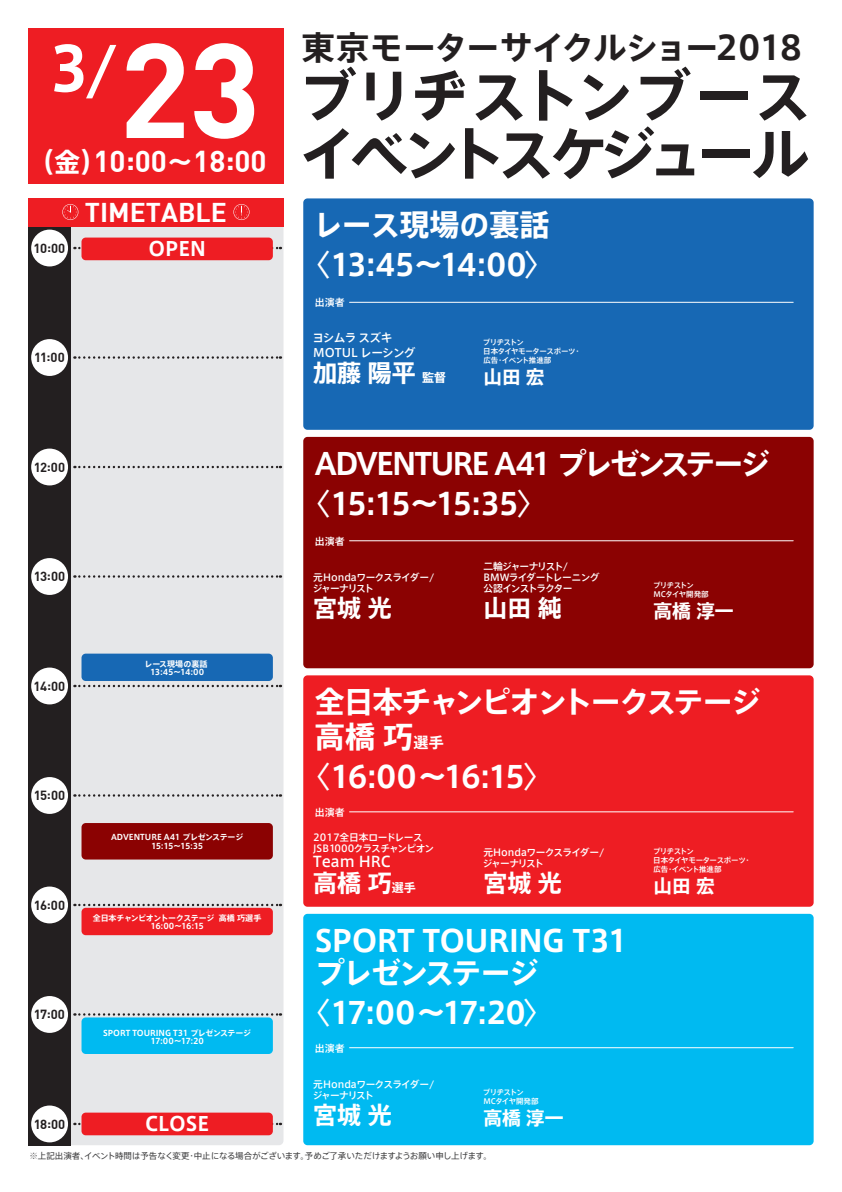
<style>
.page{position:relative;width:842px;height:1192px;background:#fff}
.page>*{position:absolute;margin:0;border:0;box-sizing:border-box;transform-origin:0 0}
.t1{font:700 60.55px "Axis Std";color:#fff}
.t2{font:700 57.8px/58px "Axis Std";letter-spacing:-.1em;color:#231f20}
.t3{font:700 32.95px "Axis Std";letter-spacing:-.035em;color:#231f20}
.t4{font:700 30px/35px "Axis Std";letter-spacing:-.06em;color:#fff}
.t5{font:700 30px/40px "Axis Std";letter-spacing:-.09em;color:#fff}
.t6{font:700 30px/32.5px "Axis Std";letter-spacing:-.02em;color:#fff}
.t7{font:700 30px/40px "Axis Std";letter-spacing:-.03em;color:#fff;text-align:center}
.t8{font:29.6px "DIN Bold";color:#fff}
.t9{font:26.6px "DIN Bold";color:#fff}
.t10{font:700 24px "Axis Std";color:#fff}
.t11{font:700 19.5px "Axis Std";color:#fff}
.t12{font:700 18.75px "Axis Std";color:#fff}
.t13{font:500 14.6px "Axis Std";color:#fff}
.t14{font:13px "DIN Bold";letter-spacing:-.015em;color:#231f20}
.t15{font:500 11.7px/15px "Axis Std";letter-spacing:-.05em;color:#fff}
.t16{font:500 9.9px "Axis Std";color:#fff}
.t17{font:500 9.75px/11.2px "Axis Std";letter-spacing:-.06em;color:#fff}
.t18{font:500 9.75px/11.2px "Axis Std";letter-spacing:-.08em;color:#fff}
.t19{font:500 9.75px/11.2px "Axis Std";letter-spacing:-.04em;color:#fff}
.t20{font:8.5px "Axis Std";letter-spacing:-.02em;color:#3e3e3f}
.t21{font:700 8px/8.5px "Axis Std";letter-spacing:-.025em;color:#fff;text-align:center}
.t22{font:700 8px/8.5px "Axis Std";letter-spacing:-.005em;color:#fff;text-align:center}
.t23{font:500 7.5px/9px "Axis Std";letter-spacing:-.06em;color:#fff}
.s1{font-family:"DIN Bold";font-weight:400;font-size:132.1px}
.s2{font-family:"Axis Std";font-weight:700;font-size:26.3px}
.s3{font-size:12px}
.s4{font-size:15px}
</style>
<div class="page">
<div style="left:28px;top:28px;width:255px;height:156px;background:#ee1d23"></div>
<div style="left:28px;top:198px;width:255px;height:947px;background:#e6e7e9;border-radius:5px"></div>
<div style="left:28px;top:227px;width:43px;height:918px;background:#231f20"></div>
<div style="left:28px;top:198px;width:255px;height:29px;background:#ee1d23"></div>
<svg style="left:62px;top:204px;width:16px;height:16px"></svg>
<svg style="left:233px;top:204px;width:16px;height:16px"></svg>
<div style="left:31px;top:996px;width:37px;height:37px;background:#fff;border-radius:50%"></div>
<div style="left:31px;top:887px;width:37px;height:36px;background:#fff;border-radius:50%"></div>
<div style="left:31px;top:777px;width:37px;height:37px;background:#fff;border-radius:50%"></div>
<div style="left:31px;top:668px;width:37px;height:36px;background:#fff;border-radius:50%"></div>
<div style="left:31px;top:558px;width:37px;height:37px;background:#fff;border-radius:50%"></div>
<div style="left:31px;top:449px;width:37px;height:36px;background:#fff;border-radius:50%"></div>
<div style="left:31px;top:339px;width:37px;height:37px;background:#fff;border-radius:50%"></div>
<div style="left:31px;top:230px;width:37px;height:36px;background:#fff;border-radius:50%"></div>
<svg style="left:74px;top:247px;width:207px;height:2px"></svg>
<svg style="left:74px;top:356px;width:207px;height:3px"></svg>
<svg style="left:74px;top:466px;width:207px;height:2px"></svg>
<svg style="left:74px;top:575px;width:207px;height:3px"></svg>
<svg style="left:74px;top:685px;width:207px;height:2px"></svg>
<svg style="left:74px;top:794px;width:207px;height:3px"></svg>
<svg style="left:74px;top:904px;width:207px;height:2px"></svg>
<svg style="left:74px;top:1013px;width:207px;height:3px"></svg>
<div style="left:81px;top:238px;width:192px;height:22px;background:#ee1d23;border-radius:4px"></div>
<div style="left:31px;top:1106px;width:37px;height:36px;background:#fff;border-radius:50%"></div>
<svg style="left:74px;top:1123px;width:207px;height:2px"></svg>
<div style="left:81px;top:1113px;width:192px;height:22px;background:#ee1d23;border-radius:4px"></div>
<div style="left:82px;top:654px;width:191px;height:27px;background:#1768b4;border-radius:4px"></div>
<div style="left:82px;top:908px;width:191px;height:27px;background:#ee1d23;border-radius:4px"></div>
<div style="left:82px;top:823px;width:191px;height:37px;background:#8b0202;border-radius:4px"></div>
<div style="left:82px;top:1017px;width:191px;height:37px;background:#00baf1;border-radius:4px"></div>
<div style="left:303px;top:198px;width:511px;height:232px;background:#1768b4;border-radius:4px"></div>
<hr style="left:350px;top:302px;width:443px;height:1px;background:#fff">
<div style="left:303px;top:437px;width:511px;height:231px;background:#8b0202;border-radius:4px"></div>
<div style="left:303px;top:914px;width:511px;height:231px;background:#00baf1;border-radius:4px"></div>
<hr style="left:350px;top:1047px;width:443px;height:1px;background:#fff">
<div style="left:303px;top:675px;width:511px;height:232px;background:#ee1d23;border-radius:4px"></div>
<hr style="left:350px;top:540px;width:443px;height:1px;background:#fff">
<hr style="left:350px;top:811px;width:443px;height:1px;background:#fff">
<h1 class="t1" style="left:49px;top:22px;width:213px">3/<span class="s1">23</span></h1>
<h3 class="t8" style="left:28px;top:141px;width:240px"><span class="s2">（金）</span>10:00<span class="s2">～</span>18:00</h3>
<h3 class="t9" style="left:85px;top:195px;width:144px">TIMETABLE</h3>
<h3 class="t14" style="left:34px;top:240px;width:33px">10:00</h3>
<h3 class="t11" style="left:149px;top:234px;width:59px">OPEN</h3>
<h3 class="t14" style="left:34px;top:349px;width:32px">11:00</h3>
<h3 class="t14" style="left:34px;top:459px;width:33px">12:00</h3>
<h3 class="t14" style="left:34px;top:568px;width:33px">13:00</h3>
<h3 class="t14" style="left:34px;top:678px;width:33px">14:00</h3>
<p class="t21" style="left:145px;top:659px;width:64px">レース現場の裏話<br>13:45～14:00</p>
<h3 class="t14" style="left:34px;top:787px;width:33px">15:00</h3>
<h3 class="t14" style="left:34px;top:897px;width:33px">16:00</h3>
<p class="t21" style="left:111px;top:833px;width:134px">ADVENTURE A41 プレゼンステージ<br>15:15～15:35</p>
<p class="t21" style="left:93px;top:913px;width:170px">全日本チャンピオントークステージ 高橋 巧選手<br>16:00～16:15</p>
<h3 class="t14" style="left:34px;top:1006px;width:33px">17:00</h3>
<p class="t22" style="left:103px;top:1028px;width:150px">SPORT TOURING T31 プレゼンステージ<br>17:00～17:20</p>
<h3 class="t14" style="left:34px;top:1116px;width:33px">18:00</h3>
<h3 class="t11" style="left:145px;top:1109px;width:65px">CLOSE</h3>
<h3 class="t3" style="left:302px;top:22px;width:502px">東京モーターサイクルショー2018</h3>
<h2 class="t2" style="left:298px;top:63px;width:515px">ブリヂストンブースイベントスケジュール</h2>
<h3 class="t7" style="left:300px;top:203px;width:256px">レース現場の裏話〈13:45～14:00〉</h3>
<h3 class="t16" style="left:315px;top:295px;width:31px">出演者</h3>
<h3 class="t15" style="left:313px;top:330px;width:104px">ヨシムラ スズキ<br>MOTUL レーシング</h3>
<h3 class="t10" style="left:313px;top:355px;width:134px">加藤 陽平 <span class="s3">監督</span></h3>
<p class="t23" style="left:483px;top:337px;width:100px">ブリヂストン<br>日本タイヤモータースポーツ・広告・イベント推進部</p>
<h3 class="t12" style="left:483px;top:362px;width:63px">山田 宏</h3>
<h3 class="t5" style="left:300px;top:442px;width:472px;text-indent:15px">ADVENTURE A41 プレゼンステージ〈15:15～15:35〉</h3>
<h3 class="t16" style="left:315px;top:534px;width:31px">出演者</h3>
<h3 class="t17" style="left:313px;top:571px;width:123px">元Hondaワークスライダー/ジャーナリスト</h3>
<h3 class="t10" style="left:313px;top:590px;width:80px">宮城 光</h3>
<h3 class="t18" style="left:483px;top:560px;width:118px">二輪ジャーナリスト/<br>BMWライダートレーニング公認インストラクター</h3>
<h3 class="t10" style="left:483px;top:590px;width:80px">山田 純</h3>
<p class="t23" style="left:653px;top:580px;width:57px">ブリヂストン<br>MCタイヤ開発部</p>
<h3 class="t12" style="left:653px;top:597px;width:82px">高橋 淳一</h3>
<h3 class="t4" style="left:315px;top:683px;width:448px">全日本チャンピオントークステージ高橋 巧<span class="s4">選手</span></h3>
<h3 class="t4" style="left:300px;top:758px;width:256px">〈16:00～16:15〉</h3>
<h3 class="t16" style="left:315px;top:805px;width:31px">出演者</h3>
<h3 class="t19" style="left:313px;top:831px;width:123px">2017全日本ロードレース<br>JSB1000クラスチャンピオン</h3>
<h3 class="t13" style="left:313px;top:850px;width:79px">Team HRC</h3>
<h3 class="t10" style="left:313px;top:864px;width:104px">高橋 巧<span class="s3">選手</span></h3>
<h3 class="t17" style="left:483px;top:846px;width:123px">元Hondaワークスライダー/ジャーナリスト</h3>
<h3 class="t10" style="left:483px;top:864px;width:80px">宮城 光</h3>
<h3 class="t6" style="left:315px;top:922px;width:314px">SPORT TOURING T31プレゼンステージ</h3>
<h3 class="t4" style="left:300px;top:994px;width:255px">〈17:00～17:20〉</h3>
<h3 class="t16" style="left:315px;top:1040px;width:31px">出演者</h3>
<h3 class="t17" style="left:313px;top:1078px;width:123px">元Hondaワークスライダー/ジャーナリスト</h3>
<h3 class="t10" style="left:313px;top:1096px;width:80px">宮城 光</h3>
<p class="t23" style="left:483px;top:1087px;width:57px">ブリヂストン<br>MCタイヤ開発部</p>
<h3 class="t12" style="left:483px;top:1104px;width:82px">高橋 淳一</h3>
<p class="t23" style="left:653px;top:846px;width:100px">ブリヂストン<br>日本タイヤモータースポーツ・広告・イベント推進部</p>
<h3 class="t12" style="left:653px;top:872px;width:63px">山田 宏</h3>
<p class="t20" style="left:29px;top:1149px;width:464px">※上記出演者、イベント時間は予告なく変更・中止になる場合がございます。予めご了承いただけますようお願い申し上げます。</p>
</div>
